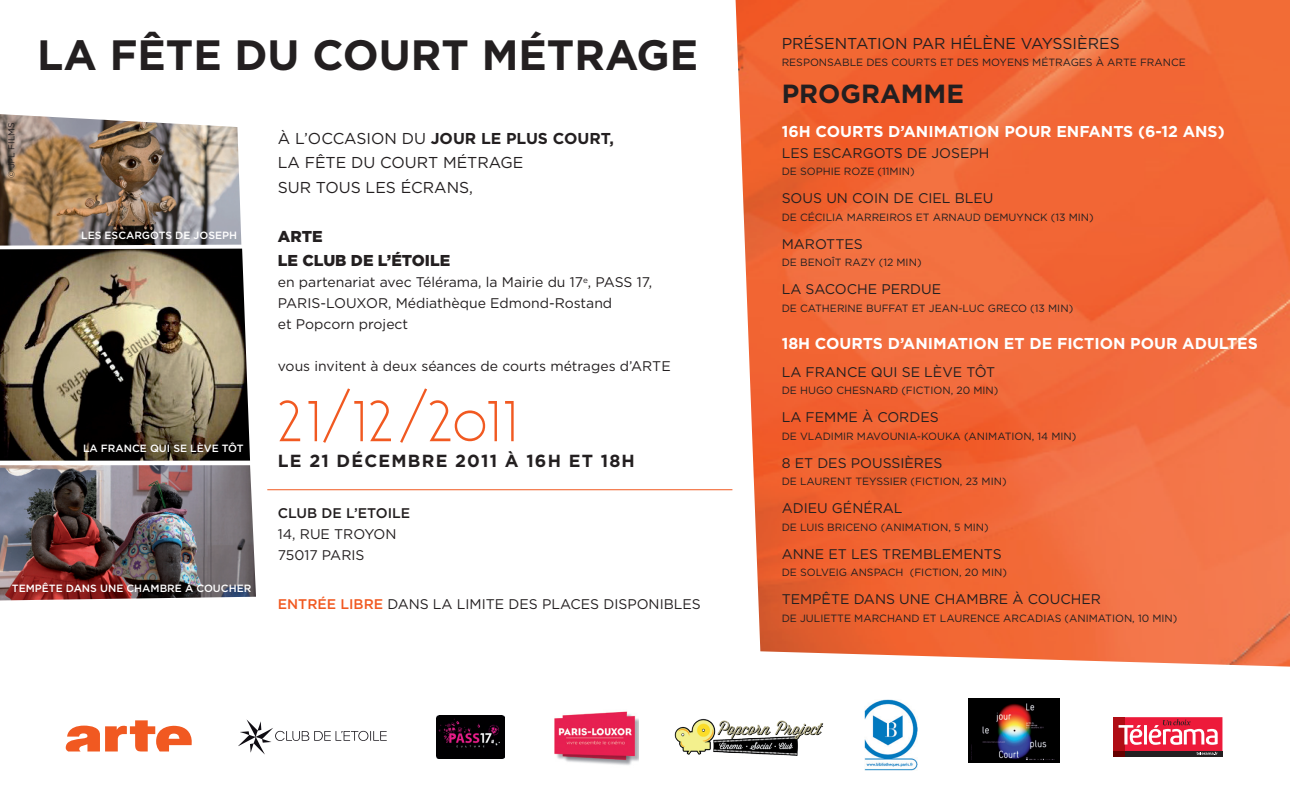
<style>
.page{position:relative;width:1290px;height:794px;background:#fff}
.page>*{position:absolute;margin:0;border:0;box-sizing:border-box;transform-origin:0 0}
.t1{font:56px "Oksana 2010 light";letter-spacing:-.035em;color:#f15921}
.t2{font:700 42.35px "Gotham";color:#231f20}
.t3{font:700 26.25px "Gotham";color:#231f20}
.t4{font:700 17.5px "Gotham";letter-spacing:.07em;color:#231f20}
.t5{font:15.75px/24.5px "Gotham";color:#231f20}
.t6{font:700 15.75px "Gotham";color:#fff}
.t7{font:900 15.75px/24.5px "Gotham";color:#231f20}
.t8{font:14px/21px "Gotham";color:#231f20}
.t9{font:500 14px "Gotham";color:#231f20}
.t10{font:10.5px "Gotham";color:#231f20}
.t11{font:500 10.5px "Gotham";color:#fff}
.t12{font:8.75px "Gotham";color:#231f20}
.s1{font-weight:700}
.s2{font-weight:500;color:#f15921}
</style>
<div class="page">
<img style="left:735px;top:0;width:555px;height:666px">
<img style="left:0;top:249px;width:250px;height:211px">
<img style="left:0;top:114px;width:241px;height:131px">
<img style="left:0;top:465px;width:256px;height:135px">
<img style="left:969px;top:698px;width:90px;height:64px">
<hr style="left:267px;top:489px;width:465px;height:1px;background:#f15921">
<img style="left:437px;top:715px;width:68px;height:43px">
<img style="left:674px;top:718px;width:150px;height:37px">
<img style="left:865px;top:700px;width:53px;height:70px">
<svg style="left:238px;top:719px;width:149px;height:35px"></svg>
<img style="left:554px;top:711px;width:84px;height:54px">
<svg style="left:66px;top:720px;width:126px;height:31px"></svg>
<div style="left:1113px;top:717px;width:109px;height:34px;background:#ed1a3a"></div>
<div style="left:1113px;top:751px;width:109px;height:5px;background:#231f20"></div>
<div style="left:1113px;top:717px;width:11px;height:34px;background:#b00d15"></div>
<svg style="left:1196px;top:752px;width:21px;height:3px"></svg>
<div style="left:1113px;top:751px;width:11px;height:5px;background:#600"></div>
<svg style="left:1118px;top:719px;width:99px;height:26px"></svg>
<h2 class="t2" style="left:37px;top:27px;width:662px">LA FÊTE DU COURT MÉTRAGE</h2>
<p class="t5" style="left:782px;top:30px;width:340px">PRÉSENTATION PAR H ÉLÈNE VAYSSIÈRES</p>
<p class="t10" style="left:782px;top:56px;width:406px">RESPONSABLE DES COURTS ET DES MOYENS MÉTRAGES À ARTE FRANCE</p>
<p class="t12" style="left:6px;top:178px;width:57px;rotate:-90deg">© JPL FILMS</p>
<p class="t11" style="left:81px;top:229px;width:157px">LES ESCARGOTS DE JOSEPH</p>
<p class="t11" style="left:83px;top:441px;width:162px">LA FRANCE QUI SE LÈVE TÔT</p>
<p class="t11" style="left:12px;top:581px;width:239px">TEMPÊTE DANS UN E CHAMBRE À COUCHER</p>
<p class="t5" style="left:278px;top:125px;width:338px">À L’OCCASION DU <span class="s1">JOUR LE PLUS COURT,<br></span>LA FÊTE DU COURT MÉTRAGE<br>SUR TOUS LES ÉCRANS,</p>
<p class="t7" style="left:278px;top:224px;width:163px">ARTE<br>LE CLUB DE L’ÉTOILE</p>
<p class="t8" style="left:278px;top:271px;width:337px">EN PARTENARIAT AVEC TÉLÉRAMA, LA MAIRIE DU 17<sup>E</sup>, PASS</p>
<p class="t8" style="left:637px;top:271px;width:17px">17,</p>
<p class="t8" style="left:278px;top:292px;width:18px">PARIS</p>
<p class="t8" style="left:320px;top:292px;width:17px">-LOU</p>
<p class="t8" style="left:278px;top:292px;width:336px;text-indent:79px">XOR, MÉDIATHÈQUE EDMOND-ROSTAND<br>ET POPCORN PROJECT</p>
<p class="t8" style="left:278px;top:355px;width:364px">VOUS INVITENT À DEUX SÉANCES DE COURTS MÉTRAGES D’ARTE</p>
<h1 class="t1" style="left:278px;top:377px;width:243px">21/12/2011</h1>
<p class="t4" style="left:278px;top:450px;width:359px">LE 21 DÉCEMBRE 2011 À 16H ET 18H</p>
<p class="t9" style="left:278px;top:504px;width:134px">CLUB DE L’ETOILE</p>
<p class="t8" style="left:278px;top:523px;width:120px">14, RUE TROYON<br>75017 PARIS</p>
<p class="t8" style="left:278px;top:593px;width:424px"><span class="s2">ENTRÉE LIBRE</span> DANS LA LIMITE DES PLACES DISPONIBLES</p>
<h3 class="t3" style="left:782px;top:76px;width:184px">PROGRAMME</h3>
<p class="t6" style="left:782px;top:121px;width:444px">16H COURTS D’ANIMATION POUR ENFANTS (6-12 ANS)</p>
<p class="t8" style="left:782px;top:142px;width:10px">LES</p>
<p class="t8" style="left:813px;top:142px;width:11px">ESCARGOTS</p>
<p class="t8" style="left:907px;top:142px;width:43px">DE JOSE</p>
<p class="t8" style="left:969px;top:142px;width:21px">PH</p>
<p class="t10" style="left:782px;top:165px;width:134px">DE SOPH IE ROZE (11MIN)</p>
<p class="t8" style="left:782px;top:188px;width:11px">SOUS</p>
<p class="t8" style="left:826px;top:188px;width:36px">UN COIN</p>
<p class="t8" style="left:893px;top:188px;width:34px">DE CIEL</p>
<p class="t8" style="left:955px;top:188px;width:11px">BLEU</p>
<p class="t10" style="left:782px;top:210px;width:314px">DE CÉCILIA MARREIROS ET ARNAUD DEMUYNCK (13 MIN)</p>
<p class="t8" style="left:782px;top:233px;width:11px">MAROTTES</p>
<p class="t10" style="left:782px;top:256px;width:141px">DE BENOÎT RAZY (12 MIN)</p>
<p class="t8" style="left:782px;top:279px;width:35px">LA SACOC</p>
<p class="t8" style="left:857px;top:279px;width:45px">HE PERDUE</p>
<p class="t10" style="left:782px;top:301px;width:293px">DE CATH ERINE BUFFAT ET JEAN-LUC GRECO (13 MIN)</p>
<p class="t6" style="left:782px;top:333px;width:478px">18H COURTS D’ANIMATION ET DE FICTION POUR ADULTES</p>
<p class="t8" style="left:782px;top:361px;width:35px">LA FRANCE</p>
<p class="t8" style="left:871px;top:361px;width:124px">QUI SE LÈVE TÔT</p>
<p class="t10" style="left:782px;top:384px;width:218px">DE HUGO CH ESNARD (FICTION, 20 MIN)</p>
<p class="t8" style="left:782px;top:406px;width:35px">LA FEMME</p>
<p class="t8" style="left:862px;top:406px;width:27px">À CORDES</p>
<p class="t10" style="left:782px;top:429px;width:296px">DE VLADIMIR MAVOUNIA-KOUKA (ANIMATION, 14 MIN)</p>
<p class="t8" style="left:782px;top:452px;width:46px">8 ET DES</p>
<p class="t8" style="left:851px;top:452px;width:19px">POUSSI</p>
<p class="t8" style="left:904px;top:452px;width:20px">ÈRES</p>
<p class="t10" style="left:782px;top:475px;width:226px">DE LAURENT TEYSSIER (FICTION, 23 MIN)</p>
<p class="t8" style="left:782px;top:497px;width:10px">ADIEU</p>
<p class="t8" style="left:832px;top:497px;width:52px">GÉNÉRAL</p>
<p class="t10" style="left:782px;top:520px;width:209px">DE LUIS BRICENO (ANIMATION, 5 MIN)</p>
<p class="t8" style="left:782px;top:543px;width:12px">ANNE</p>
<p class="t8" style="left:828px;top:543px;width:32px">ET LES</p>
<p class="t8" style="left:882px;top:543px;width:11px">TREMBLEMENTS</p>
<p class="t10" style="left:782px;top:566px;width:227px">DE SOLVEIG ANSPACH (FICTION, 20 MIN)</p>
<p class="t8" style="left:782px;top:588px;width:83px">TEMPÊTE DANS</p>
<p class="t8" style="left:899px;top:588px;width:11px">UNE</p>
<p class="t8" style="left:934px;top:588px;width:33px">CHAMBRE</p>
<p class="t8" style="left:1012px;top:588px;width:27px">À COUC</p>
<p class="t8" style="left:1071px;top:588px;width:21px">HER</p>
<p class="t10" style="left:782px;top:611px;width:397px">DE JULIETTE MARCHAND ET LAURENCE ARCADIAS (ANIMATION, 10 MIN)</p>
</div>
